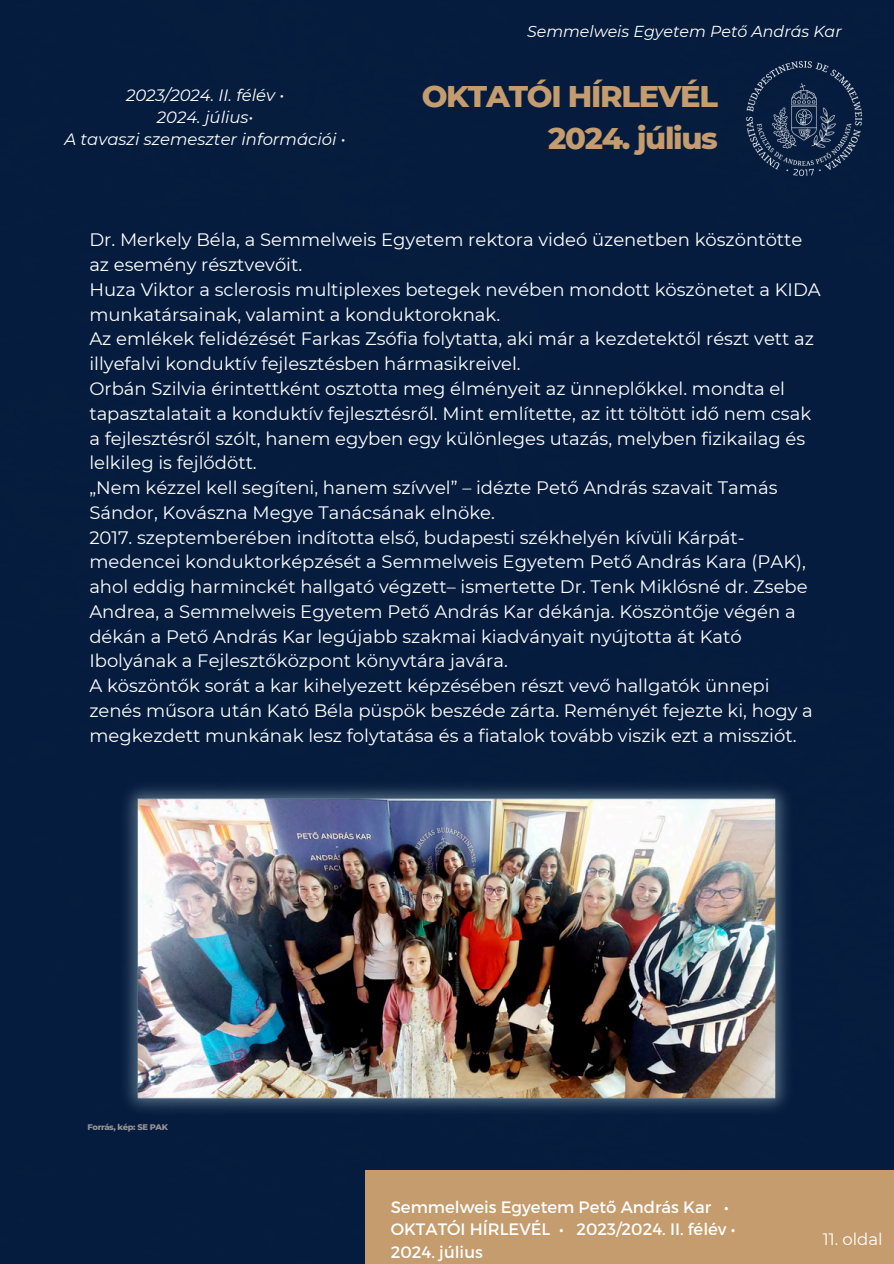
<style>
.page{position:relative;width:894px;height:1264px;background:#fff}
.page>*{position:absolute;margin:0;border:0;box-sizing:border-box;transform-origin:0 0}
.t1{font:800 30.45px/42.5px "Montserrat";letter-spacing:-.045em;color:#c59c6d;text-align:right}
.t2{font:18px/24.8px "Montserrat";color:#fff}
.t3{font:16.5px/22.5px "Montserrat";color:#fff}
.t4{font:italic 16.5px/22.4px "Montserrat";color:#fff;text-align:center}
.t5{font:italic 15.9px "Montserrat";color:#fff}
.t6{font:800 8.4px "Montserrat";letter-spacing:-.045em;color:#929294}
</style>
<div class="page">
<div style="left:0;top:0;width:893px;height:1263px;background:#051c3e"></div>
<div style="left:365px;top:1170px;width:528px;height:93px;background:#c59c6d"></div>
<img style="left:730px;top:45px;width:147px;height:146px">
<img style="left:85px;top:774px;width:742px;height:348px">
<h2 class="t4" style="left:64px;top:84px;width:283px">2023/2024. II. félév •<br>2024. július•<br>A tavaszi szemeszter információi •</h2>
<p class="t5" style="left:527px;top:21px;width:316px">Semmelweis Egyetem Pető András Kar</p>
<h2 class="t1" style="left:421px;top:75px;width:297px">OKTATÓI HÍRLEVÉL<br>2024. július</h2>
<h2 class="t2" style="left:89px;top:227px;width:732px">Dr. Merkely Béla, a Semmelweis Egyetem rektora videó üzenetben köszöntötte az esemény résztvevőit.<br>Huza Viktor a sclerosis multiplexes betegek nevében mondott köszönetet a KIDA munkatársainak, valamint a konduktoroknak.<br>Az emlékek felidézését Farkas Zsófia folytatta, aki már a kezdetektől részt vett az illyefalvi konduktív fejlesztésben hármasikreivel.<br>Orbán Szilvia érintettként osztotta meg élményeit az ünneplőkkel. mondta el tapasztalatait a konduktív fejlesztésről. Mint említette, az itt töltött idő nem csak a fejlesztésről szólt, hanem egyben egy különleges utazás, melyben fizikailag és lelkileg is fejlődött.<br>„Nem kézzel kell segíteni, hanem szívvel” – idézte Pető András szavait Tamás Sándor, Kovászna Megye Tanácsának elnöke.<br>2017. szeptemberében indította első, budapesti székhelyén kívüli Kárpát&shy;medencei konduktorképzését a Semmelweis Egyetem Pető András Kara (PAK), ahol eddig harminckét hallgató végzett– ismertette Dr. Tenk Miklósné dr. Zsebe Andrea, a Semmelweis Egyetem Pető András Kar dékánja. Köszöntője végén a dékán a Pető András Kar legújabb szakmai kiadványait nyújtotta át Kató Ibolyának a Fejlesztőközpont könyvtára javára.<br>A köszöntők sorát a kar kihelyezett képzésében részt vevő hallgatók ünnepi zenés műsora után Kató Béla püspök beszéde zárta. Reményét fejezte ki, hogy a megkezdett munkának lesz folytatása és a fiatalok tovább viszik ezt a missziót.</h2>
<h2 class="t6" style="left:87px;top:1121px;width:82px">Forrás, kép: SE PAK</h2>
<p class="t3" style="left:390px;top:1194px;width:346px">Semmelweis Egyetem Pető András Kar •<br>OKTATÓI HÍRLEVÉL • 2023/2024. II. félév •<br>2024. július</p>
<p class="t3" style="left:822px;top:1227px;width:61px">11. oldal</p>
</div>
